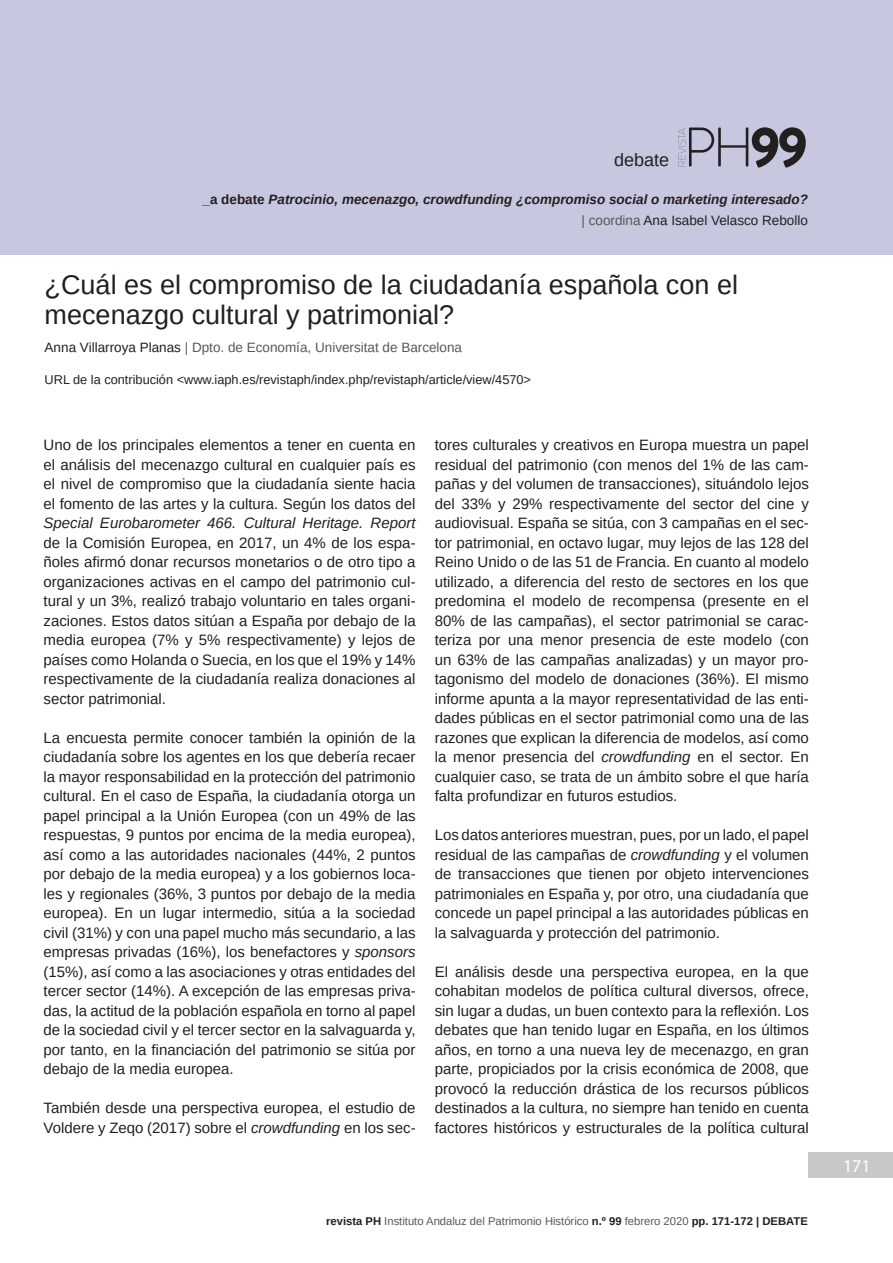
<style>
.page{position:relative;width:893px;height:1263px;background:#fff}
.page>*{position:absolute;margin:0;border:0;box-sizing:border-box;transform-origin:0 0}
.t1{font:900 56.4px "Brandon Grotesque";color:#231f20}
.Titulo{font:27px/30px "Arimo";color:#231f20}
.t2{font:18px "Arimo";color:#231f20}
.t3{font:18px "Myriad Pro";color:#fff}
.t4{font:15px/19.5px "Arimo";color:#231f20;text-align:justify}
.t5{font:italic 700 13.5px/21px "Arimo";color:#231f20;text-align:right}
.Autor{font:13.5px "Arimo";color:#57585a}
.URL_articulo{font:12.75px "Arimo";color:#231f20}
.t6{font:11.25px "Arimo";color:#57585a}
.s1{font-style:normal}
.s2{font-weight:400;font-style:normal;color:#57585a}
.s3{font-weight:400;font-style:normal}
.s4{color:#231f20}
.s5{font-style:italic}
.s6{font-weight:700;color:#231f20}
</style>
<div class="page">
<div style="left:0;top:0;width:893px;height:255px;background:#c7c7e0"></div>
<div style="left:808px;top:1152px;width:85px;height:26px;background:#c7c8ca"></div>
<svg style="left:678px;top:128px;width:70px;height:38px"></svg>
<p class="t2" style="left:614px;top:148px;width:57px">debate</p>
<h1 class="t1" style="left:750px;top:107px;width:59px">99</h1>
<p class="t5" style="left:203px;top:189px;width:607px"><span class="s1">_a debate</span> Patrocinio, mecenazgo, crowdfunding ¿compromiso social o marketing interesado? <span class="s2">| coordina</span> <span class="s3">Ana Isabel Velasco Rebollo</span></p>
<p class="Titulo" style="left:45px;top:270px;width:695px">¿Cuál es el compromiso de la ciudadanía española con el mecenazgo cultural y patrimonial?</p>
<p class="Autor" style="left:45px;top:339px;width:419px"><span class="s4">Anna Villarroya Planas</span> | Dpto. de Economía, Universitat de Barcelona</p>
<p class="URL_articulo" style="left:45px;top:372px;width:488px">URL de la contribución &lt;www.iaph.es/revistaph/index.php/revistaph/article/view/4570&gt;</p>
<p class="t4" style="left:44px;top:435px;width:374px">Uno de los principales elementos a tener en cuenta en el análisis del mecenazgo cultural en cualquier país es el nivel de compromiso que la ciudadanía siente hacia el fomento de las artes y la cultura. Según los datos del <span class="s5">Special Eurobarometer 466. Cultural Heritage. Report </span>de la Comisión Europea, en 2017, un 4% de los espa&shy;ñoles afirmó donar recursos monetarios o de otro tipo a organizaciones activas en el campo del patrimonio cul&shy;tural y un 3%, realizó trabajo voluntario en tales organi&shy;zaciones. Estos datos sitúan a España por debajo de la media europea (7% y 5% respectivamente) y lejos de países como Holanda o Suecia, en los que el 19% y 14% respectivamente de la ciudadanía realiza donaciones al sector patrimonial.</p>
<p class="t4" style="left:44px;top:728px;width:374px">La encuesta permite conocer también la opinión de la ciudadanía sobre los agentes en los que debería recaer la mayor responsabilidad en la protección del patrimonio cultural. En el caso de España, la ciudadanía otorga un papel principal a la Unión Europea (con un 49% de las respuestas, 9 puntos por encima de la media europea), así como a las autoridades nacionales (44%, 2 puntos por debajo de la media europea) y a los gobiernos loca&shy;les y regionales (36%, 3 puntos por debajo de la media europea). En un lugar intermedio, sitúa a la sociedad civil (31%) y con una papel mucho más secundario, a las empresas privadas (16%), los benefactores y <span class="s5">sponsors </span>(15%), así como a las asociaciones y otras entidades del tercer sector (14%). A excepción de las empresas priva&shy;das, la actitud de la población española en torno al papel de la sociedad civil y el tercer sector en la salvaguarda y, por tanto, en la financiación del patrimonio se sitúa por debajo de la media europea.</p>
<p class="t4" style="left:44px;top:1098px;width:374px">También desde una perspectiva europea, el estudio de<br>Voldere y Zeqo (2017) sobre el <span class="s5">crowdfunding</span> en los sec-</p>
<p class="t4" style="left:435px;top:435px;width:376px">tores culturales y creativos en Europa muestra un papel residual del patrimonio (con menos del 1% de las cam&shy;pañas y del volumen de transacciones), situándolo lejos del 33% y 29% respectivamente del sector del cine y audiovisual. España se sitúa, con 3 campañas en el sec&shy;tor patrimonial, en octavo lugar, muy lejos de las 128 del Reino Unido o de las 51 de Francia. En cuanto al modelo utilizado, a diferencia del resto de sectores en los que predomina el modelo de recompensa (presente en el 80% de las campañas), el sector patrimonial se carac&shy;teriza por una menor presencia de este modelo (con un 63% de las campañas analizadas) y un mayor pro&shy;tagonismo del modelo de donaciones (36%). El mismo informe apunta a la mayor representatividad de las enti&shy;dades públicas en el sector patrimonial como una de las razones que explican la diferencia de modelos, así como la menor presencia del <span class="s5">crowdfunding</span> en el sector. En cualquier caso, se trata de un ámbito sobre el que haría falta profundizar en futuros estudios.</p>
<p class="t4" style="left:435px;top:825px;width:376px">Los datos anteriores muestran, pues, por un lado, el papel residual de las campañas de <span class="s5">crowdfunding</span> y el volumen de transacciones que tienen por objeto intervenciones patrimoniales en España y, por otro, una ciudadanía que concede un papel principal a las autoridades públicas en la salvaguarda y protección del patrimonio.</p>
<p class="t4" style="left:435px;top:962px;width:376px">El análisis desde una perspectiva europea, en la que cohabitan modelos de política cultural diversos, ofrece, sin lugar a dudas, un buen contexto para la reflexión. Los debates que han tenido lugar en España, en los últimos años, en torno a una nueva ley de mecenazgo, en gran parte, propiciados por la crisis económica de 2008, que provocó la reducción drástica de los recursos públicos destinados a la cultura, no siempre han tenido en cuenta factores históricos y estructurales de la política cultural</p>
<p class="t6" style="left:326px;top:1213px;width:483px"><span class="s6">revista PH</span> Instituto Andaluz del Patrimonio Histórico <span class="s6">n.º 99</span> febrero 2020 <span class="s6">pp. 171-172 | DEBATE</span></p>
<p class="t3" style="left:843px;top:1155px;width:29px">171</p>
</div>
